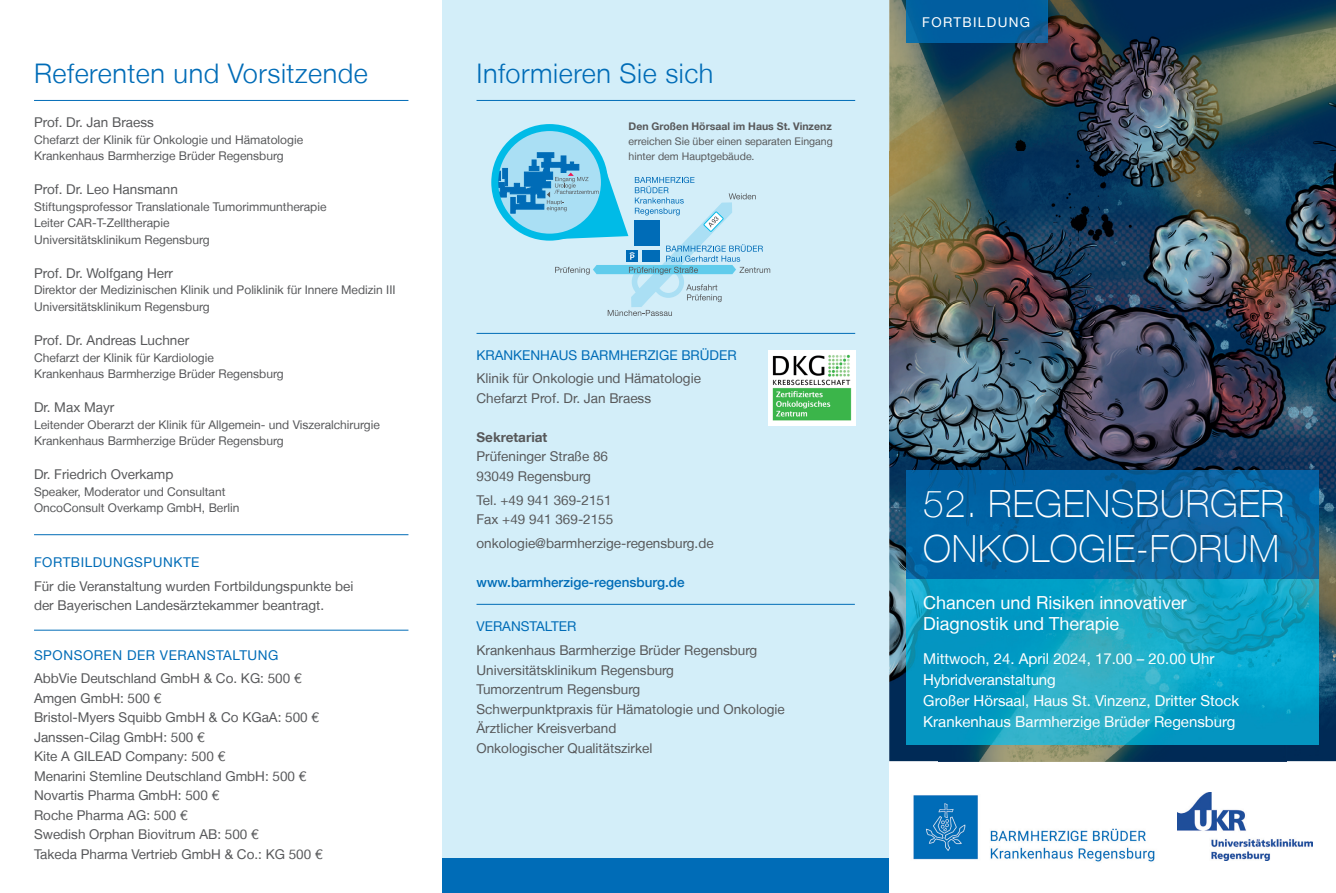
<style>
.page{position:relative;width:1336px;height:893px;background:#fff}
.page>*{position:absolute;margin:0;border:0;box-sizing:border-box;transform-origin:0 0}
.t1{font:100 37.5px/45px "Helvetica Neue LT";letter-spacing:.02em;color:#fff}
.t2{font:300 27px "Helvetica Neue LT";letter-spacing:.02em;color:#006cb7}
.t3{font:18px/21px "Helvetica Neue LT";color:#fff}
.t4{font:15px/21px "Helvetica Neue LT";color:#fff}
.t5{font:13.5px/19.5px "Helvetica Neue LT";color:#57585a}
.t6{font:13.5px "Helvetica Neue LT";letter-spacing:.04em;color:#006cb7}
.t7{font:13.5px "Helvetica Neue LT";color:#006cb7}
.t8{font:500 13.5px "Helvetica Neue LT";color:#006cb7}
.t9{font:700 13.5px "Helvetica Neue LT";color:#57585a}
.t10{font:13.5px "Helvetica Neue LT";letter-spacing:.1em;color:#fff}
.t11{font:12px/16.5px "Helvetica Neue LT";color:#57585a}
.t12{font:10.5px/15px "Helvetica Neue LT";color:#57585a}
.t13{font:700 10.5px "Helvetica Neue LT";color:#57585a}
</style>
<div class="page">
<img style="left:889px;top:0;width:446px;height:507px">
<img style="left:889px;top:507px;width:49px;height:254px">
<img style="left:1286px;top:507px;width:49px;height:254px">
<img style="left:938px;top:744px;width:348px;height:17px">
<hr style="left:34px;top:100px;width:374px;height:1px;background:#006cb7">
<hr style="left:34px;top:630px;width:374px;height:1px;background:#006cb7">
<hr style="left:34px;top:534px;width:374px;height:1px;background:#006cb7">
<div style="left:442px;top:0;width:447px;height:893px;background:#d3eef9"></div>
<hr style="left:476px;top:100px;width:379px;height:1px;background:#006cb7">
<div style="left:442px;top:859px;width:447px;height:34px;background:#006cb7"></div>
<hr style="left:476px;top:333px;width:379px;height:1px;background:#006cb7">
<hr style="left:476px;top:604px;width:378px;height:1px;background:#006cb7">
<svg style="left:494px;top:128px;width:110px;height:109px"></svg>
<div style="left:491px;top:124px;width:117px;height:117px;border:7px solid #00bbe7;border-radius:50%"></div>
<svg style="left:494px;top:152px;width:276px;height:164px"></svg>
<img style="left:906px;top:471px;width:412px;height:273px">
<img style="left:906px;top:0;width:141px;height:43px">
<img style="left:913px;top:795px;width:242px;height:67px">
<img style="left:1177px;top:792px;width:134px;height:68px">
<div style="left:767px;top:350px;width:88px;height:75px;background:#fff"></div>
<img style="left:772px;top:354px;width:80px;height:67px">
<h2 class="t2" style="left:34px;top:57px;width:335px">Referenten und Vorsitzende</h2>
<p class="t5" style="left:34px;top:113px;width:121px">Prof. Dr. Jan Braess</p>
<p class="t11" style="left:34px;top:131px;width:270px">Chefarzt der Klinik für Onkologie und Hämatologie<br>Krankenhaus Barmherzige Brüder Regensburg</p>
<p class="t5" style="left:34px;top:180px;width:145px">Prof. Dr. Leo Hansmann</p>
<p class="t11" style="left:34px;top:198px;width:294px">Stiftungsprofessor Translationale Tumorimmuntherapie<br>Leiter CAR-T-Zelltherapie<br>Universitätsklinikum Regensburg</p>
<p class="t5" style="left:34px;top:263px;width:140px">Prof. Dr. Wolfgang Herr</p>
<p class="t11" style="left:34px;top:282px;width:363px">Direktor der Medizinischen Klinik und Poliklinik für Innere Medizin III<br>Universitätsklinikum Regensburg</p>
<p class="t5" style="left:34px;top:330px;width:157px">Prof. Dr. Andreas Luchner</p>
<p class="t11" style="left:34px;top:349px;width:251px">Chefarzt der Klinik für Kardiologie<br>Krankenhaus Barmherzige Brüder Regensburg</p>
<p class="t5" style="left:34px;top:397px;width:82px">Dr. Max Mayr</p>
<p class="t11" style="left:34px;top:416px;width:347px">Leitender Oberarzt der Klinik für Allgemein- und Viszeralchirurgie<br>Krankenhaus Barmherzige Brüder Regensburg</p>
<p class="t5" style="left:34px;top:464px;width:141px">Dr. Friedrich Overkamp</p>
<p class="t11" style="left:34px;top:483px;width:207px">Speaker, Moderator und Consultant<br>OncoConsult Overkamp GmbH, Berlin</p>
<p class="t6" style="left:34px;top:554px;width:167px">FORTBILDUNGSPUNKTE</p>
<p class="t5" style="left:34px;top:576px;width:321px">Für die Veranstaltung wurden Fortbildungspunkte bei der Bayerischen Landesärztekammer beantragt.</p>
<p class="t6" style="left:34px;top:647px;width:246px">SPONSOREN DER VERANSTALTUNG</p>
<p class="t5" style="left:34px;top:669px;width:290px">AbbVie Deutschland GmbH &amp; Co. KG: 500 €<br>Amgen GmbH: 500 €<br>Bristol-Myers Squibb GmbH &amp; Co KGaA: 500 €<br>Janssen-Cilag GmbH: 500 €<br>Kite A GILEAD Company: 500 €<br>Menarini Stemline Deutschland GmbH: 500 €<br>Novartis Pharma GmbH: 500 €<br>Roche Pharma AG: 500 €<br>Swedish Orphan Biovitrum AB: 500 €<br>Takeda Pharma Vertrieb GmbH &amp; Co.: KG 500 €</p>
<h2 class="t2" style="left:476px;top:57px;width:238px">Informieren Sie sich</h2>
<p class="t13" style="left:628px;top:120px;width:205px">Den Großen Hörsaal im Haus St. Vinzenz</p>
<p class="t12" style="left:628px;top:134px;width:206px">erreichen Sie über einen separaten Eingang hinter dem Hauptgebäude.</p>
<p class="t7" style="left:476px;top:347px;width:261px">KRANKENHAUS BARMHERZIGE BRÜDER</p>
<p class="t5" style="left:476px;top:369px;width:226px">Klinik für Onkologie und Hämatologie<br>Chefarzt Prof. Dr. Jan Braess</p>
<p class="t9" style="left:476px;top:429px;width:72px">Sekretariat</p>
<p class="t5" style="left:476px;top:447px;width:133px">Prüfeninger Straße 86<br>93049 Regensburg</p>
<p class="t5" style="left:476px;top:490px;width:138px">Tel. +49 941 369-2151<br>Fax +49 941 369-2155</p>
<p class="t5" style="left:476px;top:533px;width:238px">onkologie@barmherzige-regensburg.de</p>
<p class="t8" style="left:476px;top:574px;width:210px">www.barmherzige-regensburg.de</p>
<p class="t7" style="left:476px;top:618px;width:101px">VERANSTALTER</p>
<p class="t5" style="left:476px;top:640px;width:310px">Krankenhaus Barmherzige Brüder Regensburg Universitätsklinikum Regensburg<br>Tumorzentrum Regensburg<br>Schwerpunktpraxis für Hämatologie und Onkologie Ärztlicher Kreisverband<br>Onkologischer Qualitätszirkel</p>
<p class="t10" style="left:922px;top:14px;width:109px">FORTBILDUNG</p>
<h1 class="t1" style="left:923px;top:481px;width:362px">52. REGENSBURGER<br>ONKOLOGIE-FORUM</h1>
<h3 class="t3" style="left:923px;top:592px;width:265px">Chancen und Risiken innovativer<br>Diagnostik und Therapie</h3>
<p class="t4" style="left:923px;top:648px;width:317px">Mittwoch, 24. April 2024, 17.00 – 20.00 Uhr Hybridveranstaltung<br>Großer Hörsaal, Haus St. Vinzenz, Dritter Stock Krankenhaus Barmherzige Brüder Regensburg</p>
</div>
